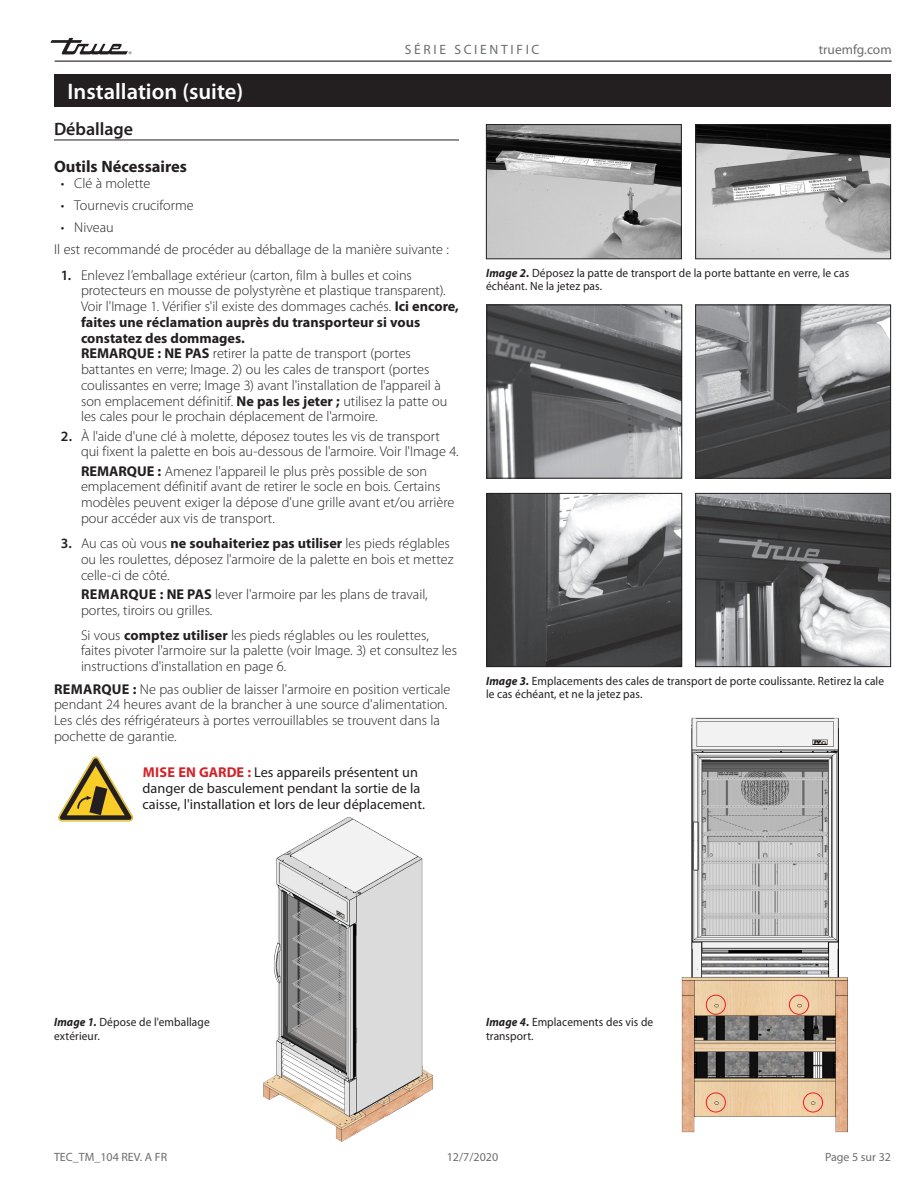
<style>
.page{position:relative;width:918px;height:1188px;background:#fff}
.page>*{position:absolute;margin:0;border:0;box-sizing:border-box;transform-origin:0 0}
.Section_Title_Black{font:600 22.5px "Myriad Pro";color:#fff}
.Subhead_underscore_H{font:600 18px "Myriad Pro";color:#231f20}
.Subhead_NO_underscor{font:700 16.5px "Myriad Pro";color:#231f20}
.Body_Text_light_Norm{font:300 14.25px/15.8px "Myriad Pro";color:#231f20}
.Nested_Note{font:300 14.25px/15.8px "Myriad Pro";color:#231f20}
.Note_no_indent{font:14.25px/15.8px "Myriad Pro";color:#231f20}
.t1{font:13.5px "Myriad Pro";letter-spacing:.2em;color:#6c6d70}
.t2{font:13.5px "Myriad Pro";color:#6c6d70}
.Caption_FIG_Regular{font:12px/13.5px "Myriad Pro";letter-spacing:.01em;color:#231f20;scale:.95 1}
.t3{font:12px "Myriad Pro";color:#6c6d70}
.s1{font-weight:600}
.s2{font-weight:700}
.s3{font-weight:700;color:#d1232a}
.s4{font-weight:700;font-style:italic}
</style>
<div class="page">
<hr style="left:55px;top:61px;width:837px;height:1px;background:#231f20">
<svg style="left:50px;top:38px;width:82px;height:16px"></svg>
<div style="left:54px;top:74px;width:837px;height:33px;background:#231f20"></div>
<hr style="left:54px;top:140px;width:405px;height:1px;background:#231f20">
<svg style="left:58px;top:756px;width:75px;height:65px"></svg>
<img style="left:488px;top:126px;width:192px;height:131px">
<div style="left:486px;top:124px;width:196px;height:135px;border:1px solid #231f20"></div>
<img style="left:697px;top:126px;width:192px;height:131px">
<div style="left:695px;top:124px;width:196px;height:135px;border:1px solid #231f20"></div>
<img style="left:488px;top:307px;width:192px;height:170px">
<div style="left:486px;top:305px;width:196px;height:174px;border:1px solid #231f20"></div>
<img style="left:697px;top:307px;width:192px;height:170px">
<div style="left:695px;top:305px;width:196px;height:174px;border:1px solid #231f20"></div>
<img style="left:488px;top:495px;width:192px;height:170px">
<div style="left:486px;top:493px;width:196px;height:174px;border:1px solid #231f20"></div>
<img style="left:697px;top:495px;width:192px;height:170px">
<div style="left:695px;top:493px;width:196px;height:174px;border:1px solid #231f20"></div>
<img style="left:263px;top:817px;width:170px;height:325px">
<img style="left:681px;top:717px;width:167px;height:416px">
<div style="left:706px;top:995px;width:20px;height:20px;border:1px solid #ee1d23;border-radius:50%"></div>
<div style="left:706px;top:1092px;width:20px;height:21px;border:1px solid #ee1d23;border-radius:50%"></div>
<div style="left:789px;top:995px;width:20px;height:20px;border:1px solid #ee1d23;border-radius:50%"></div>
<div style="left:803px;top:1092px;width:20px;height:21px;border:1px solid #ee1d23;border-radius:50%"></div>
<p class="t1" style="left:405px;top:42px;width:136px">SÉRIE SCIENTIFIC</p>
<p class="t2" style="left:819px;top:42px;width:74px">truemfg.com</p>
<p class="Section_Title_Black" style="left:68px;top:79px;width:177px">Installation (suite)</p>
<p class="Subhead_underscore_H" style="left:54px;top:119px;width:81px">Déballage</p>
<p class="Subhead_NO_underscor" style="left:54px;top:157px;width:135px">Outils Nécessaires</p>
<p class="Body_Text_light_Norm" style="left:61px;top:175px;width:91px">• Clé à molette</p>
<p class="Body_Text_light_Norm" style="left:61px;top:197px;width:134px">• Tournevis cruciforme</p>
<p class="Body_Text_light_Norm" style="left:61px;top:220px;width:55px">• Niveau</p>
<p class="Body_Text_light_Norm" style="left:54px;top:242px;width:397px">Il est recommandé de procéder au déballage de la manière suivante :</p>
<p class="Body_Text_light_Norm" style="left:81px;top:267px;width:379px;text-indent:-20px"><span class="s1">1.</span> Enlevez l’emballage extérieur (carton, film à bulles et coins protecteurs en mousse de polystyrène et plastique transparent).<br>Voir l'Image 1. Vérifier s'il existe des dommages cachés. <span class="s2">Ici encore, faites une réclamation auprès du transporteur si vous constatez des dommages.<br>REMARQUE : NE PAS</span> retirer la patte de transport (portes battantes en verre; Image. 2) ou les cales de transport (portes coulissantes en verre; Image 3) avant l'installation de l'appareil à son emplacement définitif. <span class="s2">Ne pas les jeter ;</span> utilisez la patte ou les cales pour le prochain déplacement de l'armoire.</p>
<p class="Body_Text_light_Norm" style="left:81px;top:428px;width:379px;text-indent:-20px"><span class="s1">2.</span> À l'aide d'une clé à molette, déposez toutes les vis de transport qui fixent la palette en bois au-dessous de l'armoire. Voir l'Image 4.</p>
<p class="Body_Text_light_Norm" style="left:81px;top:463px;width:375px"><span class="s2">REMARQUE :</span> Amenez l'appareil le plus près possible de son emplacement définitif avant de retirer le socle en bois. Certains modèles peuvent exiger la dépose d'une grille avant et/ou arrière pour accéder aux vis de transport.</p>
<p class="Body_Text_light_Norm" style="left:81px;top:536px;width:374px;text-indent:-20px"><span class="s1">3.</span> Au cas où vous <span class="s2">ne souhaiteriez pas utiliser</span> les pieds réglables ou les roulettes, déposez l'armoire de la palette en bois et mettez celle-ci de côté.</p>
<p class="Body_Text_light_Norm" style="left:81px;top:586px;width:348px"><span class="s2">REMARQUE : NE PAS</span> lever l'armoire par les plans de travail, portes, tiroirs ou grilles.</p>
<p class="Nested_Note" style="left:81px;top:627px;width:378px">Si vous <span class="s2">comptez utiliser</span> les pieds réglables ou les roulettes, faites pivoter l'armoire sur la palette (voir Image. 3) et consultez les instructions d'installation en page 6.</p>
<p class="Body_Text_light_Norm" style="left:54px;top:681px;width:398px"><span class="s2">REMARQUE :</span> Ne pas oublier de laisser l'armoire en position verticale pendant 24 heures avant de la brancher à une source d'alimentation.<br>Les clés des réfrigérateurs à portes verrouillables se trouvent dans la pochette de garantie.</p>
<p class="Note_no_indent" style="left:143px;top:764px;width:284px"><span class="s3">MISE EN GARDE :</span> Les appareils présentent un danger de basculement pendant la sortie de la caisse, l'installation et lors de leur déplacement.</p>
<p class="Caption_FIG_Regular" style="left:486px;top:266px;width:384px"><span class="s4">Image 2.</span> Déposez la patte de transport de la porte battante en verre, le cas échéant. Ne la jetez pas.</p>
<p class="Caption_FIG_Regular" style="left:486px;top:674px;width:421px"><span class="s4">Image 3.</span> Emplacements des cales de transport de porte coulissante. Retirez la cale le cas échéant, et ne la jetez pas.</p>
<p class="Caption_FIG_Regular" style="left:54px;top:1015px;width:165px"><span class="s4">Image 1.</span> Dépose de l'emballage extérieur.</p>
<p class="Caption_FIG_Regular" style="left:486px;top:1015px;width:178px"><span class="s4">Image 4.</span> Emplacements des vis de transport.</p>
<p class="t3" style="left:54px;top:1150px;width:115px">TEC_TM_104 REV. A FR</p>
<p class="t3" style="left:447px;top:1150px;width:53px">12/7/2020</p>
<p class="t3" style="left:825px;top:1150px;width:67px">Page 5 sur 32</p>
</div>
